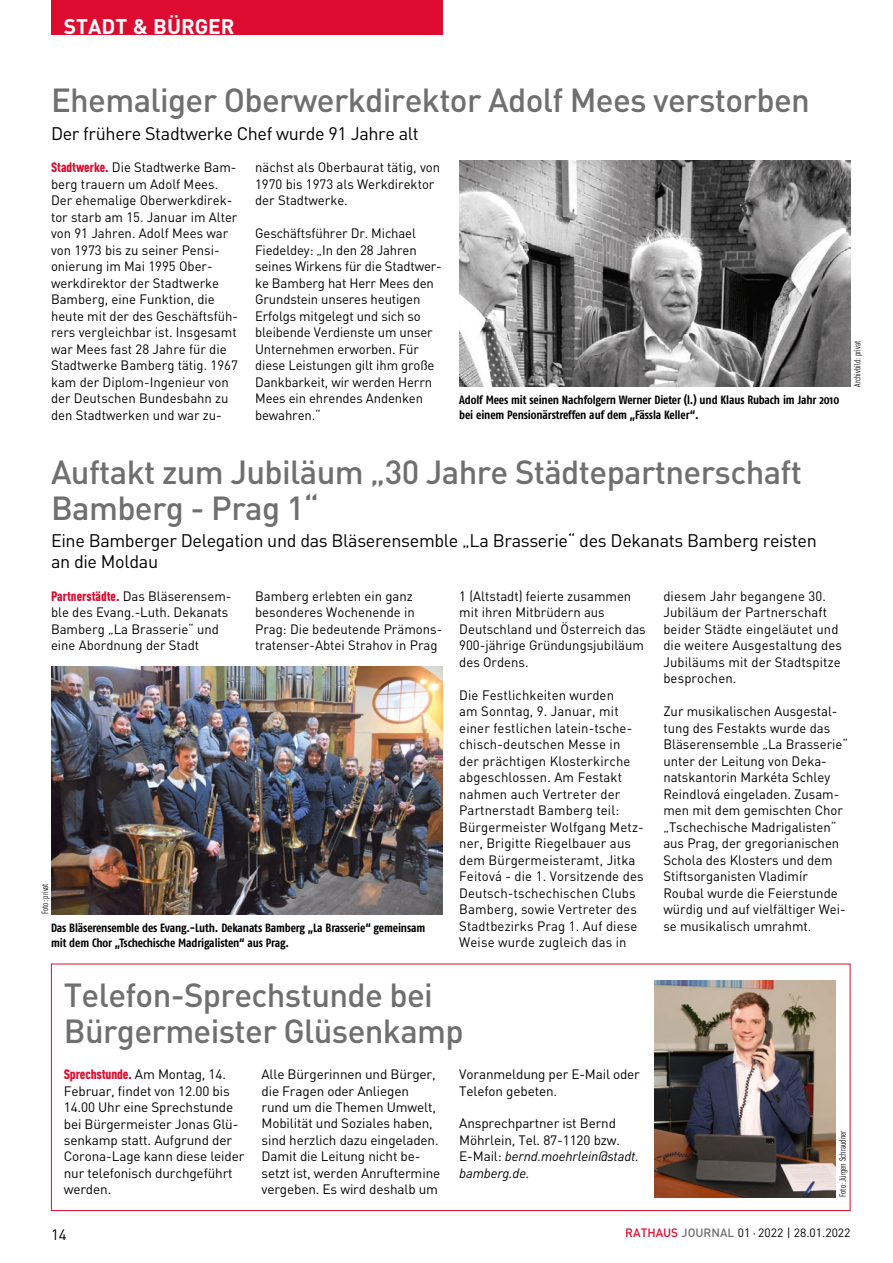
<style>
.page{position:relative;width:893px;height:1263px;background:#fff}
.page>*{position:absolute;margin:0;border:0;box-sizing:border-box;transform-origin:0 0}
.t1{font:500 33px/36px "DIN";letter-spacing:-.02em;color:#706f6f}
.t2{font:700 21px "DIN";color:#fff}
.t3{font:18px/21px "DIN";letter-spacing:-.02em;color:#000}
.t4{font:15px "DIN";color:#000}
.t5{font:13.5px/16.5px "DIN";color:#000}
.t6{font:700 12px/15px "Fago Co";letter-spacing:-.01em;color:#000}
.t7{font:12px "DIN";color:#000}
.t8{font:9px "DIN Cond";color:#000}
.s1{font-family:"DIN Cond";font-weight:900;color:#dd0b2f}
.s2{font-style:italic}
.s3{font-weight:500;color:#dd0b2f}
.s4{font-weight:500;color:#706f6f}
</style>
<div class="page">
<div style="left:51px;top:0;width:391px;height:34px;background:#dd0b2f"></div>
<img style="left:459px;top:161px;width:391px;height:226px">
<img style="left:51px;top:667px;width:391px;height:247px">
<div style="left:51px;top:964px;width:799px;height:247px;border:1px solid #dd0b2f"></div>
<img style="left:655px;top:980px;width:181px;height:217px">
<h2 class="t2" style="left:64px;top:12px;width:172px">STADT &amp; BÜRGER</h2>
<h3 class="t1" style="left:51px;top:81px;width:760px">Ehemaliger Oberwerkdirektor Adolf Mees verstorben</h3>
<p class="t3" style="left:51px;top:122px;width:369px">Der frühere Stadtwerke Chef wurde 91 Jahre alt</p>
<p class="t5" style="left:51px;top:159px;width:189px"><span class="s1">Stadtwerke.</span> Die Stadtwerke Bam&shy;berg trauern um Adolf Mees.<br>Der ehemalige Oberwerkdirek&shy;tor starb am 15. Januar im Alter von 91 Jahren. Adolf Mees war von 1973 bis zu seiner Pensi&shy;onierung im Mai 1995 Ober&shy;werkdirektor der Stadtwerke<br>Bamberg, eine Funktion, die heute mit der des Geschäftsfüh&shy;rers vergleichbar ist. Insgesamt war Mees fast 28 Jahre für die<br>Stadtwerke Bamberg tätig. 1967 kam der Diplom-Ingenieur von der Deutschen Bundesbahn zu den Stadtwerken und war zu-</p>
<p class="t5" style="left:255px;top:159px;width:187px">nächst als Oberbaurat tätig, von<br>1970 bis 1973 als Werkdirektor der Stadtwerke.</p>
<p class="t5" style="left:255px;top:225px;width:188px">Geschäftsführer Dr. Michael<br>Fiedeldey: „In den 28 Jahren seines Wirkens für die Stadtwer&shy;ke Bamberg hat Herr Mees den<br>Grundstein unseres heutigen<br>Erfolgs mitgelegt und sich so bleibende Verdienste um unser<br>Unternehmen erworben. Für diese Leistungen gilt ihm große<br>Dankbarkeit, wir werden Herrn<br>Mees ein ehrendes Andenken bewahren.“</p>
<p class="t6" style="left:459px;top:393px;width:381px">Adolf Mees mit seinen Nachfolgern Werner Dieter (l.) und Klaus Rubach im Jahr 2010 bei einem Pensionärstreffen auf dem „Fässla Keller“.</p>
<p class="t8" style="left:852px;top:387px;width:47px;rotate:-90deg">Archivbild: privat</p>
<h3 class="t1" style="left:51px;top:453px;width:752px">Auftakt zum Jubiläum „30 Jahre Städtepartnerschaft<br>Bamberg - Prag 1“</h3>
<p class="t3" style="left:51px;top:530px;width:767px">Eine Bamberger Delegation und das Bläserensemble „La Brasserie“ des Dekanats Bamberg reisten an die Moldau</p>
<p class="t5" style="left:51px;top:587px;width:182px"><span class="s1">Partnerstädte.</span> Das Bläserensem&shy;ble des Evang.-Luth. Dekanats<br>Bamberg „La Brasserie“ und eine Abordnung der Stadt</p>
<p class="t5" style="left:255px;top:587px;width:189px">Bamberg erlebten ein ganz besonderes Wochenende in<br>Prag: Die bedeutende Prämons&shy;tratenser-Abtei Strahov in Prag</p>
<p class="t5" style="left:459px;top:587px;width:188px">1 (Altstadt) feierte zusammen mit ihren Mitbrüdern aus<br>Deutschland und Österreich das<br>900-jährige Gründungsjubiläum des Ordens.</p>
<p class="t5" style="left:459px;top:686px;width:186px">Die Festlichkeiten wurden<br>am Sonntag, 9. Januar, mit einer festlichen latein-tsche&shy;chisch-deutschen Messe in<br>der prächtigen Klosterkirche abgeschlossen. Am Festakt nahmen auch Vertreter der<br>Partnerstadt Bamberg teil:<br>Bürgermeister Wolfgang Metz&shy;ner, Brigitte Riegelbauer aus dem Bürgermeisteramt, Jitka<br>Feitová - die 1. Vorsitzende des<br>Deutsch-tschechischen Clubs<br>Bamberg, sowie Vertreter des<br>Stadtbezirks Prag 1. Auf diese<br>Weise wurde zugleich das in</p>
<p class="t8" style="left:40px;top:914px;width:32px;rotate:-90deg">Foto: privat</p>
<p class="t6" style="left:51px;top:920px;width:376px">Das Bläserensemble des Evang.-Luth. Dekanats Bamberg „La Brasserie“ gemeinsam mit dem Chor „Tschechische Madrigalisten“ aus Prag.</p>
<h3 class="t1" style="left:64px;top:976px;width:401px">Telefon-Sprechstunde bei<br>Bürgermeister Glüsenkamp</h3>
<p class="t5" style="left:64px;top:1066px;width:182px"><span class="s1">Sprechstunde.</span> Am Montag, 14.<br>Februar, findet von 12.00 bis<br>14.00 Uhr eine Sprechstunde bei Bürgermeister Jonas Glü&shy;senkamp statt. Aufgrund der<br>Corona-Lage kann diese leider nur telefonisch durchgeführt werden.</p>
<p class="t5" style="left:262px;top:1066px;width:180px">Alle Bürgerinnen und Bürger, die Fragen oder Anliegen<br>rund um die Themen Umwelt,<br>Mobilität und Soziales haben, sind herzlich dazu eingeladen.<br>Damit die Leitung nicht be&shy;setzt ist, werden Anruftermine vergeben. Es wird deshalb um</p>
<p class="t5" style="left:459px;top:1066px;width:182px">Voranmeldung per E-Mail oder<br>Telefon gebeten.</p>
<p class="t5" style="left:459px;top:1115px;width:181px">Ansprechpartner ist Bernd<br>Möhrlein, Tel. 87-1120 bzw.<br>E-Mail: <span class="s2">bernd.moehrlein@stadt. bamberg.de.</span></p>
<p class="t5" style="left:663px;top:587px;width:180px">diesem Jahr begangene 30.<br>Jubiläum der Partnerschaft beider Städte eingeläutet und die weitere Ausgestaltung des<br>Jubiläums mit der Stadtspitze besprochen.</p>
<p class="t5" style="left:663px;top:703px;width:186px">Zur musikalischen Ausgestal&shy;tung des Festakts wurde das<br>Bläserensemble „La Brasserie“ unter der Leitung von Deka&shy;natskantorin Markéta Schley<br>Reindlová eingeladen. Zusam&shy;men mit dem gemischten Chor „Tschechische Madrigalisten“ aus Prag, der gregorianischen<br>Schola des Klosters und dem<br>Stiftsorganisten Vladimír<br>Roubal wurde die Feierstunde würdig und auf vielfältiger Wei&shy;se musikalisch umrahmt.</p>
<p class="t8" style="left:837px;top:1197px;width:68px;rotate:-90deg">Foto: Jürgen Schraudner</p>
<p class="t4" style="left:51px;top:1225px;width:17px">14</p>
<p class="t7" style="left:625px;top:1225px;width:227px"><span class="s3">RATHAUS</span> <span class="s4">JOURNAL</span> 01 · 2022 | 28.01.2022</p>
</div>
